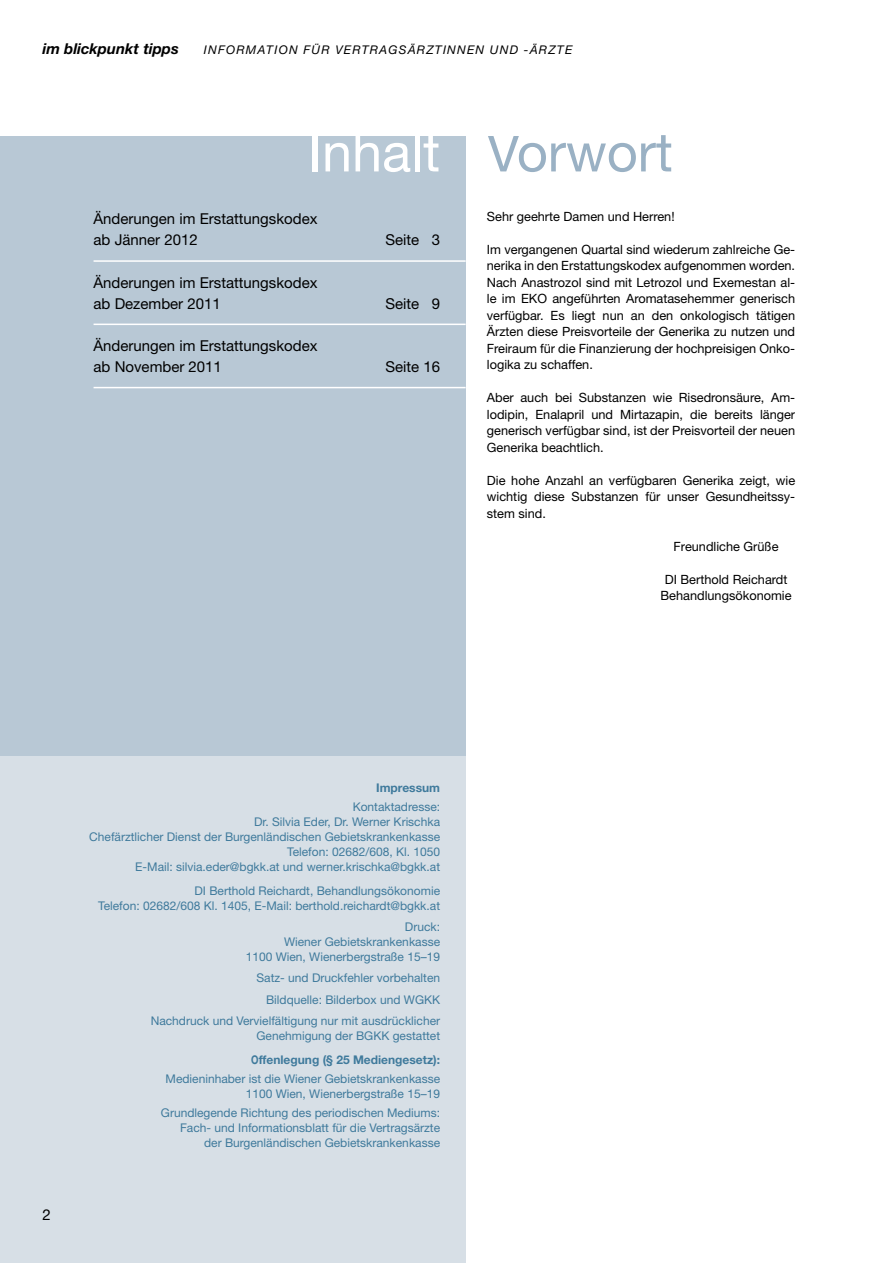
<style>
.page{position:relative;width:893px;height:1263px;background:#fff}
.page>*{position:absolute;margin:0;border:0;box-sizing:border-box;transform-origin:0 0}
.t1{font:54px "Helvetica Neue";color:#9ab1c4}
.t2{font:54px "Helvetica Neue";color:#fff}
.t3{font:15px/21px "Helvetica Neue";color:#000}
.t4{font:italic 700 15px "Helvetica Neue";color:#000}
.t5{font:12.75px/16.5px "Helvetica Neue";color:#000;text-align:justify}
.t6{font:12px/15px "Helvetica Neue";color:#3f7a9c;text-align:right}
.t7{font:italic 12px "Helvetica Neue";letter-spacing:.1em;color:#000}
.t8{font:700 12px "Helvetica Neue";color:#3f7a9c;scale:.8 1}
.t9{font:700 12px "Helvetica Neue";color:#3f7a9c}
</style>
<div class="page">
<div style="left:0;top:136px;width:466px;height:812px;background:#b8c8d5"></div>
<hr style="left:94px;top:260px;width:372px;height:2px;background:#fff">
<hr style="left:94px;top:324px;width:372px;height:1px;background:#fff">
<hr style="left:94px;top:387px;width:372px;height:1px;background:#fff">
<div style="left:0;top:757px;width:466px;height:506px;background:#d7dfe6"></div>
<p class="t4" style="left:43px;top:40px;width:138px">im blickpunkt tipps</p>
<p class="t7" style="left:204px;top:43px;width:370px">INFORMATION FÜR VERTRAGSÄRZTINNEN UND -ÄRZTE</p>
<h1 class="t2" style="left:308px;top:120px;width:134px">Inhalt</h1>
<p class="t3" style="left:94px;top:208px;width:225px">Änderungen im Erstattungskodex ab Jänner 2012</p>
<p class="t3" style="left:385px;top:229px;width:56px">Seite 3</p>
<p class="t3" style="left:94px;top:272px;width:225px">Änderungen im Erstattungskodex ab Dezember 2011</p>
<p class="t3" style="left:94px;top:335px;width:225px">Änderungen im Erstattungskodex ab November 2011</p>
<p class="t3" style="left:385px;top:293px;width:56px">Seite 9</p>
<p class="t3" style="left:385px;top:356px;width:56px">Seite 16</p>
<h1 class="t1" style="left:487px;top:120px;width:187px">Vorwort</h1>
<p class="t5" style="left:487px;top:208px;width:189px">Sehr geehrte Damen und Herren!</p>
<p class="t5" style="left:487px;top:241px;width:310px">Im vergangenen Quartal sind wiederum zahlreiche Ge&shy;nerika in den Erstattungskodex aufgenommen worden.<br>Nach Anastrozol sind mit Letrozol und Exemestan al&shy;le im EKO angeführten Aromatasehemmer generisch verfügbar. Es liegt nun an den onkologisch tätigen Ärzten diese Preisvorteile der Generika zu nutzen und Freiraum für die Finanzierung der hochpreisigen Onko&shy;logika zu schaffen.</p>
<p class="t5" style="left:487px;top:389px;width:310px">Aber auch bei Substanzen wie Risedronsäure, Am&shy;lodipin, Enalapril und Mirtazapin, die bereits länger generisch verfügbar sind, ist der Preisvorteil der neuen Generika beachtlich.</p>
<p class="t5" style="left:487px;top:472px;width:310px">Die hohe Anzahl an verfügbaren Generika zeigt, wie wichtig diese Substanzen für unser Gesundheitssy&shy;stem sind.</p>
<p class="t5" style="left:674px;top:538px;width:106px">Freundliche Grüße</p>
<p class="t5" style="left:660px;top:571px;width:133px;text-align:center">DI Berthold Reichardt<br>Behandlungsökonomie</p>
<p class="t3" style="left:43px;top:1203px;width:10px">2</p>
<p class="t9" style="left:376px;top:780px;width:65px">Impressum</p>
<p class="t6" style="left:89px;top:799px;width:352px">Kontaktadresse:<br>Dr. Silvia Eder, Dr. Werner Krischka<br>Chefärztlicher Dienst der Burgenländischen Gebietskrankenkasse Telefon: 02682/608, Kl. 1050<br>E-Mail: silvia.eder@bgkk.at und werner.krischka@bgkk.at</p>
<p class="t6" style="left:98px;top:883px;width:343px">DI Berthold Reichardt, Behandlungsökonomie<br>Telefon: 02682/608 Kl. 1405, E-Mail: berthold.reichardt@bgkk.at</p>
<p class="t6" style="left:246px;top:919px;width:196px">Druck:<br>Wiener Gebietskrankenkasse<br>1100 Wien, Wienerbergstraße 15–19</p>
<p class="t6" style="left:151px;top:967px;width:291px;line-height:21.5px">Satz- und Druckfehler vorbehalten<br>Bildquelle: Bilderbox und WGKK<br>Nachdruck und Vervielfältigung nur mit ausdrücklicher</p>
<p class="t6" style="left:256px;top:1028px;width:185px">Genehmigung der BGKK gestattet</p>
<p class="t8" style="left:251px;top:1052px;width:238px">Offenlegung (§ 25 Mediengesetz):</p>
<p class="t6" style="left:166px;top:1071px;width:276px">Medieninhaber ist die Wiener Gebietskrankenkasse<br>1100 Wien, Wienerbergstraße 15–19</p>
<p class="t6" style="left:161px;top:1105px;width:281px">Grundlegende Richtung des periodischen Mediums:<br>Fach- und Informationsblatt für die Vertragsärzte der Burgenländischen Gebietskrankenkasse</p>
</div>
